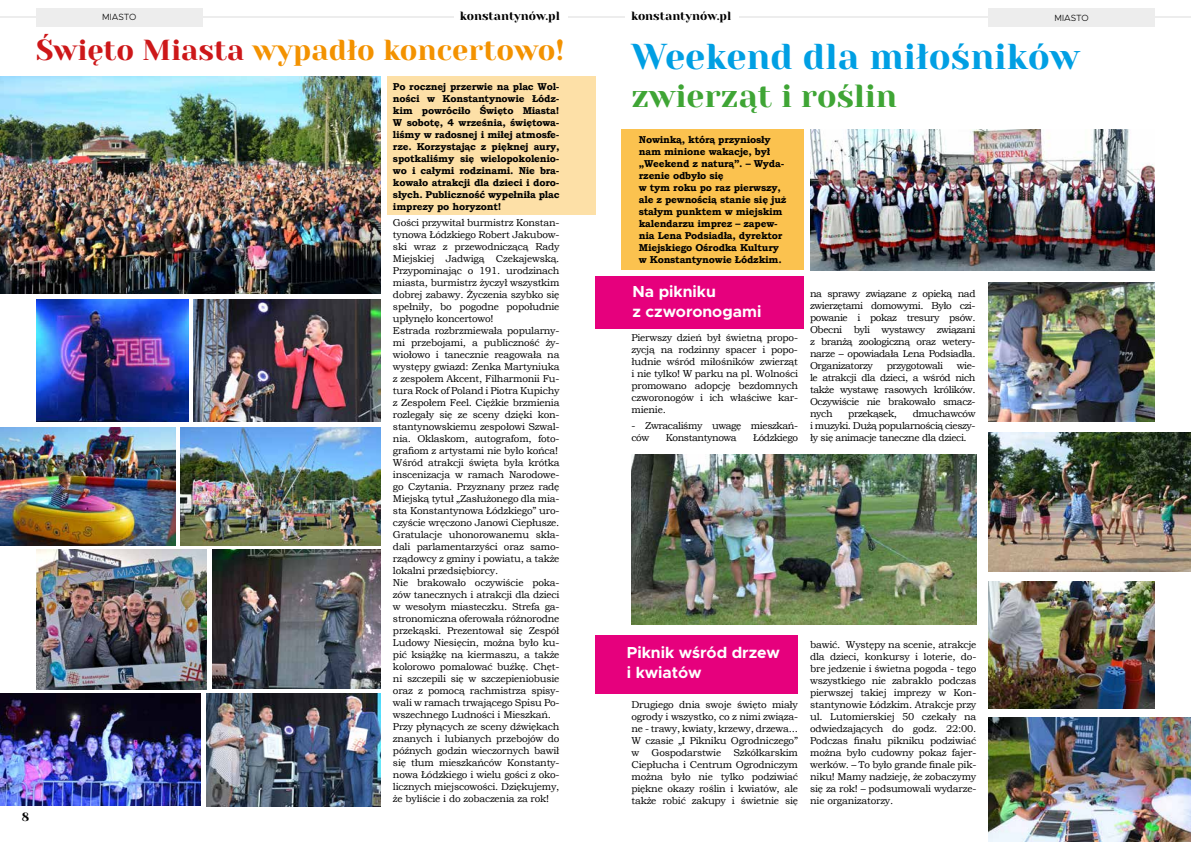
<style>
.page{position:relative;width:1191px;height:842px;background:#fff}
.page>*{position:absolute;margin:0;border:0;box-sizing:border-box;transform-origin:0 0}
.t1{font:36px "Yeseva One";color:#009fe3}
.t2{font:32px "Yeseva One";color:#3fa535}
.t3{font:29px "Yeseva One";color:#f39200}
.t4{font:700 16px/20px "Metropolis";color:#fff}
.t5{font:12px "Yeseva One";color:#000}
.t6{font:10px/12px "Bookman Old Style";letter-spacing:-.02em;color:#000;text-align:justify}
.t7{font:700 10px/12px "Bookman Old Style";letter-spacing:-.02em;color:#000;text-align:justify}
.t8{font:10px/12px "Bookman Old Style";letter-spacing:-.04em;color:#000}
.t9{font:300 9px "Metropolis";color:#000}
.s1{color:#cd1719}
</style>
<div class="page">
<hr style="left:595px;top:16px;width:596px;height:2px;background:#ededed">
<hr style="left:0;top:16px;width:595px;height:2px;background:#ededed">
<div style="left:36px;top:8px;width:166px;height:18px;background:#ededed"></div>
<div style="left:988px;top:8px;width:167px;height:18px;background:#ededed"></div>
<div style="left:454px;top:8px;width:113px;height:19px;background:#fff"></div>
<div style="left:625px;top:8px;width:114px;height:19px;background:#fff"></div>
<div style="left:387px;top:77px;width:208px;height:138px;background:#fde0a7"></div>
<img style="left:194px;top:300px;width:187px;height:122px">
<img style="left:0;top:427px;width:175px;height:118px">
<img style="left:0;top:693px;width:200px;height:113px">
<img style="left:181px;top:428px;width:200px;height:117px">
<img style="left:36px;top:550px;width:170px;height:139px">
<img style="left:212px;top:549px;width:169px;height:140px">
<img style="left:206px;top:693px;width:175px;height:114px">
<div style="left:595px;top:277px;width:209px;height:52px;background:#e6007d"></div>
<img style="left:988px;top:432px;width:203px;height:139px">
<img style="left:810px;top:129px;width:344px;height:141px">
<div style="left:622px;top:129px;width:182px;height:141px;background:#fbc24f"></div>
<img style="left:988px;top:282px;width:166px;height:140px">
<img style="left:988px;top:582px;width:166px;height:126px">
<div style="left:595px;top:636px;width:203px;height:58px;background:#e6007d"></div>
<img style="left:36px;top:300px;width:152px;height:122px">
<img style="left:0;top:77px;width:381px;height:217px">
<img style="left:631px;top:455px;width:345px;height:169px">
<img style="left:988px;top:718px;width:203px;height:124px">
<p class="t5" style="left:22px;top:810px;width:9px">8</p>
<p class="t5" style="left:460px;top:9px;width:102px">konstantynów.pl</p>
<p class="t5" style="left:631px;top:9px;width:102px">konstantynów.pl</p>
<h3 class="t3" style="left:36px;top:33px;width:530px"><span class="s1">Święto Miasta</span> wypadło koncertowo!</h3>
<p class="t7" style="left:393px;top:80px;width:168px">Po rocznej przerwie na plac Wol&shy;ności w Konstantynowie Łódz&shy;kim powróciło Święto Miasta!<br>W sobotę, 4 września, świętowa&shy;liśmy w radosnej i miłej atmosfe&shy;rze. Korzystając z pięknej aury, spotkaliśmy się wielopokolenio&shy;wo i całymi rodzinami. Nie bra&shy;kowało atrakcji dla dzieci i doro&shy;słych. Publiczność wypełniła plac imprezy po horyzont!</p>
<p class="t6" style="left:393px;top:217px;width:168px;text-align:left">Gości przywitał burmistrz Konstan&shy;tynowa Łódzkiego Robert Jakubow&shy;ski wraz z przewodniczącą Rady Miejskiej Jadwigą Czekajewską.<br>Przypominając o 191. urodzinach miasta, burmistrz życzył wszystkim dobrej zabawy. Życzenia szybko się spełniły, bo pogodne popołudnie upłynęło koncertowo!<br>Estrada rozbrzmiewała popularny&shy;mi przebojami, a publiczność ży&shy;wiołowo i tanecznie reagowała na występy gwiazd: Zenka Martyniuka z zespołem Akcent, Filharmonii Fu&shy;tura Rock of Poland i Piotra Kupichy z Zespołem Feel. Ciężkie brzmienia rozlegały się ze sceny dzięki kon&shy;stantynowskiemu zespołowi Szwal&shy;nia. Oklaskom, autografom, foto&shy;grafiom z artystami nie było końca!<br>Wśród atrakcji święta była krótka inscenizacja w ramach Narodowe&shy;go Czytania. Przyznany przez radę Miejską tytuł „Zasłużonego dla mia&shy;sta Konstantynowa Łódzkiego” uro&shy;czyście wręczono Janowi Ciepłusze.<br>Gratulacje uhonorowanemu skła&shy;dali parlamentarzyści oraz samo&shy;rządowcy z gminy i powiatu, a także lokalni przedsiębiorcy.<br>Nie brakowało oczywiście poka&shy;zów tanecznych i atrakcji dla dzieci w wesołym miasteczku. Strefa ga&shy;stronomiczna oferowała różnorodne przekąski. Prezentował się Zespół Ludowy Niesięcin, można było ku&shy;pić książkę na kiermaszu, a także kolorowo pomalować buźkę. Chęt&shy;ni szczepili się w szczepieniobusie oraz z pomocą rachmistrza spisy&shy;wali w ramach trwającego Spisu Po&shy;wszechnego Ludności i Mieszkań.<br>Przy płynących ze sceny dźwiękach znanych i lubianych przebojów do późnych godzin wieczornych bawił się tłum mieszkańców Konstanty&shy;nowa Łódzkiego i wielu gości z oko&shy;licznych miejscowości. Dziękujemy, że byliście i do zobaczenia za rok!</p>
<p class="t9" style="left:102px;top:11px;width:36px">MIASTO</p>
<p class="t9" style="left:1054px;top:12px;width:36px">MIASTO</p>
<h1 class="t1" style="left:631px;top:35px;width:450px">Weekend dla miłośników</h1>
<h2 class="t2" style="left:631px;top:77px;width:267px">zwierząt i roślin</h2>
<p class="t7" style="left:639px;top:133px;width:149px;text-align:left">Nowinką, którą przyniosły nam minione wakacje, był „Weekend z naturą”. – Wyda&shy;rzenie odbyło się<br>w tym roku po raz pierwszy, ale z pewnością stanie się już stałym punktem w miejskim kalendarzu imprez – zapew&shy;nia Lena Podsiadła, dyrektor<br>Miejskiego Ośrodka Kultury w Konstantynowie Łódzkim.</p>
<h3 class="t4" style="left:632px;top:282px;width:130px">Na pikniku<br>z czworonogami</h3>
<p class="t6" style="left:810px;top:287px;width:167px">na sprawy związane z opieką nad zwierzętami domowymi. Było czi&shy;powanie i pokaz tresury psów.<br>Obecni byli wystawcy związani z branżą zoologiczną oraz wetery&shy;narze – opowiadała Lena Podsiadła.<br>Organizatorzy</p>
<p class="t6" style="left:631px;top:332px;width:168px">Pierwszy dzień był świetną propo&shy;zycją na rodzinny spacer i popo&shy;łudnie wśród miłośników zwierząt i nie tylko! W parku na pl. Wolności promowano adopcję bezdomnych czworonogów i ich właściwe kar&shy;mienie.</p>
<p class="t8" style="left:631px;top:420px;width:168px">- Zwracaliśmy uwagę mieszkań&shy;ców</p>
<p class="t8" style="left:886px;top:359px;width:58px">przygotowali</p>
<p class="t6" style="left:810px;top:359px;width:167px;text-indent:147px">wie&shy;le atrakcji dla dzieci, a wśród nich także wystawę rasowych królików.<br>Oczywiście nie brakowało smacz&shy;nych</p>
<p class="t6" style="left:810px;top:407px;width:167px;text-indent:103px">dmuchawców i muzyki. Dużą popularnością cieszy&shy;ły się animacje taneczne dla dzieci.</p>
<p class="t8" style="left:848px;top:407px;width:50px">przekąsek,</p>
<p class="t8" style="left:665px;top:432px;width:73px">Konstantynowa</p>
<p class="t8" style="left:753px;top:432px;width:46px">Łódzkiego</p>
<p class="t6" style="left:810px;top:639px;width:168px">bawić. Występy na scenie, atrakcje dla dzieci, konkursy i loterie, do&shy;bre jedzenie i świetna pogoda - tego wszystkiego nie zabrakło podczas pierwszej takiej imprezy w Kon&shy;stantynowie Łódzkim. Atrakcje przy ul. Lutomierskiej 50 czekały na odwiedzających do godz. 22:00.<br>Podczas finału pikniku podziwiać można było cudowny pokaz fajer&shy;werków. – To było grande finale pik&shy;niku! Mamy nadzieję, że zobaczymy się za rok! – podsumowali wydarze&shy;nie organizatorzy.</p>
<h3 class="t4" style="left:627px;top:642px;width:154px">Piknik wśród drzew i kwiatów</h3>
<p class="t6" style="left:631px;top:699px;width:168px">Drugiego dnia swoje święto miały ogrody i wszystko, co z nimi związa&shy;ne - trawy, kwiaty, krzewy, drzewa...<br>W czasie „I Pikniku Ogrodniczego” w Gospodarstwie Szkółkarskim Ciepłucha i Centrum Ogrodniczym można było nie tylko podziwiać piękne okazy roślin i kwiatów, ale także robić zakupy i świetnie się</p>
</div>
